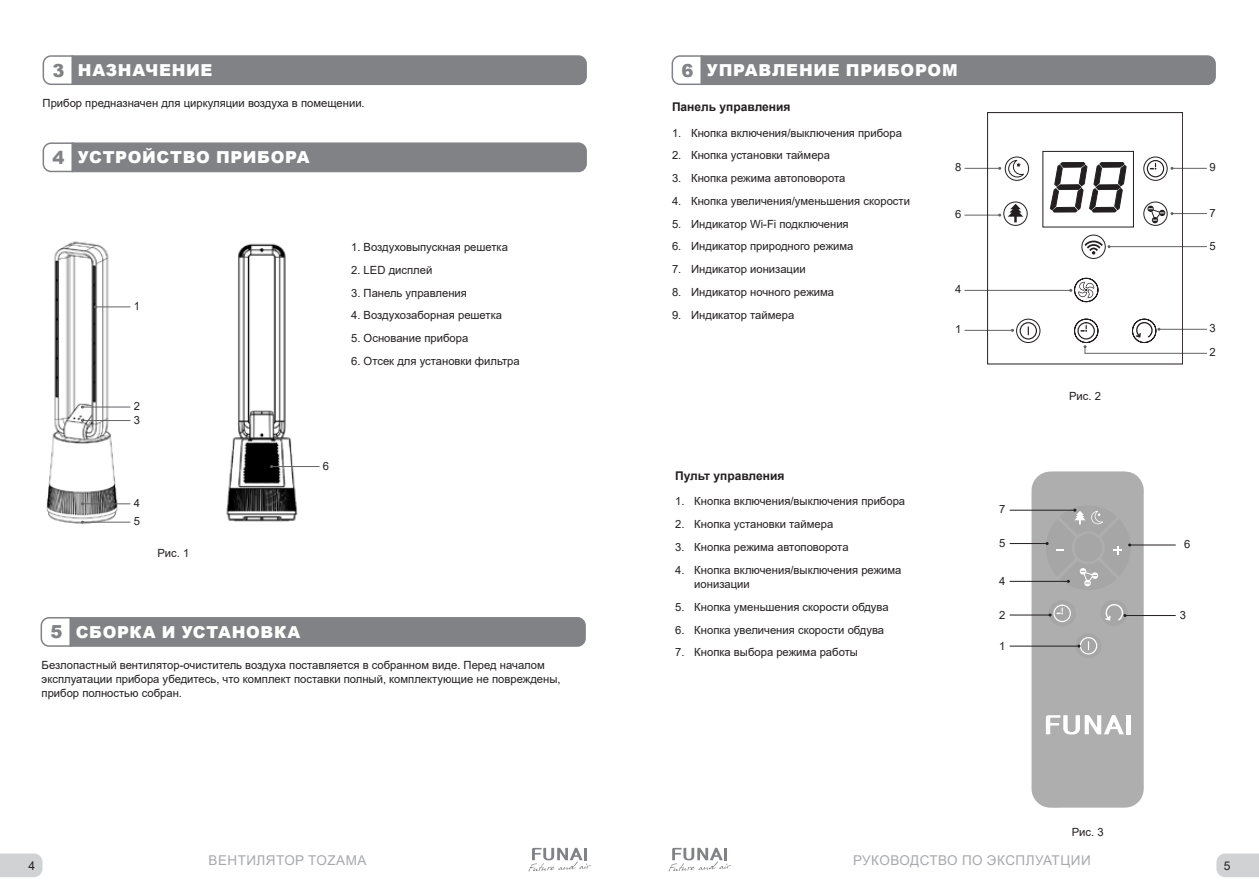
<style>
.page{position:relative;width:1259px;height:893px;background:#fff}
.page>*{position:absolute;margin:0;border:0;box-sizing:border-box;transform-origin:0 0}
.Zagolovok{font:900 18px "Arial";color:#808285}
.Zagolovok-2{font:900 16.5px "Arial";letter-spacing:.04em;color:#fff}
.t1{font:13.5px "Arial";letter-spacing:.035em;color:#a8a9ad}
.Body{font:700 12px "Arial";color:#231f20}
.t2{font:12px "Arial";color:#231f20}
.Body-2{font:11.25px/14.2px "Arial";color:#231f20}
</style>
<div class="page">
<svg style="left:0;top:853px;width:43px;height:24px"></svg>
<svg style="left:1216px;top:853px;width:43px;height:24px"></svg>
<svg style="left:528px;top:847px;width:62px;height:24px"></svg>
<svg style="left:668px;top:847px;width:63px;height:24px"></svg>
<svg style="left:42px;top:55px;width:545px;height:31px;background:#8b8c8f"></svg>
<svg style="left:42px;top:142px;width:545px;height:31px;background:#8b8c8f"></svg>
<hr style="left:964px;top:330px;width:48px;height:1px;background:#636366">
<hr style="left:964px;top:290px;width:106px;height:1px;background:#636366">
<svg style="left:40px;top:617px;width:546px;height:30px;background:#87898b"></svg>
<svg style="left:671px;top:55px;width:545px;height:31px;background:#8b8c8f"></svg>
<hr style="left:964px;top:215px;width:35px;height:1px;background:#636366">
<hr style="left:964px;top:168px;width:35px;height:1px;background:#636366">
<div style="left:1042px;top:151px;width:91px;height:76px;border:1px solid #231f20"></div>
<div style="left:987px;top:112px;width:195px;height:252px;border:1px solid #231f20"></div>
<svg style="left:998px;top:157px;width:209px;height:197px"></svg>
<hr style="left:1009px;top:543px;width:38px;height:1px;background:#231f20">
<hr style="left:1129px;top:545px;width:46px;height:1px;background:#231f20">
<hr style="left:1125px;top:615px;width:50px;height:1px;background:#231f20">
<hr style="left:1009px;top:615px;width:41px;height:1px;background:#231f20">
<hr style="left:1009px;top:581px;width:59px;height:1px;background:#231f20">
<hr style="left:1009px;top:646px;width:70px;height:1px;background:#231f20">
<hr style="left:1009px;top:510px;width:66px;height:1px;background:#231f20">
<svg style="left:1031px;top:471px;width:112px;height:337px;background:#b0afb0"></svg>
<img style="left:46px;top:241px;width:81px;height:283px">
<img style="left:226px;top:243px;width:72px;height:279px">
<hr style="left:271px;top:466px;width:48px;height:1px;background:#636366">
<hr style="left:82px;top:522px;width:48px;height:1px;background:#636366">
<hr style="left:82px;top:503px;width:48px;height:1px;background:#636366">
<hr style="left:82px;top:420px;width:48px;height:1px;background:#636366">
<hr style="left:82px;top:407px;width:48px;height:1px;background:#636366">
<hr style="left:96px;top:307px;width:34px;height:1px;background:#636366">
<p class="Zagolovok" style="left:53px;top:57px;width:14px">3</p>
<p class="Zagolovok-2" style="left:78px;top:58px;width:136px">НАЗНАЧЕНИЕ</p>
<p class="Body-2" style="left:43px;top:96px;width:324px">Прибор предназначен для циркуляции воздуха в помещении.</p>
<p class="Zagolovok" style="left:53px;top:144px;width:14px">4</p>
<p class="Zagolovok-2" style="left:78px;top:145px;width:233px">УСТРОЙСТВО ПРИБОРА</p>
<p class="Body-2" style="left:134px;top:299px;width:8px">1</p>
<p class="Body-2" style="left:134px;top:399px;width:8px">2</p>
<p class="Body-2" style="left:134px;top:412px;width:8px">3</p>
<p class="Body-2" style="left:134px;top:496px;width:8px">4</p>
<p class="Body-2" style="left:134px;top:514px;width:8px">5</p>
<p class="Body-2" style="left:157px;top:546px;width:33px">Рис. 1</p>
<p class="Body-2" style="left:351px;top:240px;width:158px">1. Воздуховыпускная решетка</p>
<p class="Body-2" style="left:351px;top:263px;width:83px">2. LED дисплей</p>
<p class="Body-2" style="left:351px;top:286px;width:117px">3. Панель управления</p>
<p class="Body-2" style="left:351px;top:308px;width:152px">4. Воздухозаборная решетка</p>
<p class="Body-2" style="left:351px;top:331px;width:119px">5. Основание прибора</p>
<p class="Body-2" style="left:351px;top:354px;width:170px">6. Отсек для установки фильтра</p>
<p class="Body-2" style="left:323px;top:458px;width:8px">6</p>
<p class="Zagolovok" style="left:50px;top:619px;width:14px">5</p>
<p class="Zagolovok-2" style="left:76px;top:620px;width:226px">СБОРКА И УСТАНОВКА</p>
<p class="Body-2" style="left:42px;top:658px;width:520px">Безлопастный вентилятор-очиститель воздуха поставляется в собранном виде. Перед началом эксплуатации прибора убедитесь, что комплект поставки полный, комплектующие не повреждены, прибор полностью собран.</p>
<p class="Zagolovok" style="left:681px;top:57px;width:14px">6</p>
<p class="Zagolovok-2" style="left:707px;top:58px;width:252px">УПРАВЛЕНИЕ ПРИБОРОМ</p>
<p class="Body" style="left:672px;top:99px;width:120px">Панель управления</p>
<p class="Body-2" style="left:672px;top:126px;width:231px">1. Кнопка включения/выключения прибора</p>
<p class="Body-2" style="left:672px;top:148px;width:160px">2. Кнопка установки таймера</p>
<p class="Body-2" style="left:672px;top:171px;width:175px">3. Кнопка режима автоповорота</p>
<p class="Body-2" style="left:672px;top:194px;width:239px">4. Кнопка увеличения/уменьшения скорости</p>
<p class="Body-2" style="left:672px;top:217px;width:178px">5. Индикатор Wi-Fi подключения</p>
<p class="Body-2" style="left:672px;top:239px;width:183px">6. Индикатор природного режима</p>
<p class="Body-2" style="left:672px;top:262px;width:135px">7. Индикатор ионизации</p>
<p class="Body-2" style="left:672px;top:285px;width:164px">8. Индикатор ночного режима</p>
<p class="Body-2" style="left:672px;top:308px;width:124px">9. Индикатор таймера</p>
<p class="Body" style="left:675px;top:468px;width:111px">Пульт управления</p>
<p class="Body-2" style="left:675px;top:494px;width:231px">1. Кнопка включения/выключения прибора</p>
<p class="Body-2" style="left:675px;top:517px;width:160px">2. Кнопка установки таймера</p>
<p class="Body-2" style="left:675px;top:540px;width:175px">3. Кнопка режима автоповорота</p>
<p class="Body-2" style="left:694px;top:563px;width:209px;text-indent:-19px">4. Кнопка включения/выключения режима ионизации</p>
<p class="Body-2" style="left:675px;top:600px;width:215px">5. Кнопка уменьшения скорости обдува</p>
<p class="Body-2" style="left:675px;top:622px;width:210px">6. Кнопка увеличения скорости обдува</p>
<p class="Body-2" style="left:675px;top:645px;width:184px">7. Кнопка выбора режима работы</p>
<p class="Body-2" style="left:955px;top:160px;width:8px">8</p>
<p class="Body-2" style="left:1209px;top:160px;width:8px">9</p>
<p class="Body-2" style="left:1209px;top:205px;width:8px">7</p>
<p class="Body-2" style="left:1209px;top:238px;width:8px">5</p>
<p class="Body-2" style="left:955px;top:207px;width:8px">6</p>
<p class="Body-2" style="left:955px;top:282px;width:8px">4</p>
<p class="Body-2" style="left:955px;top:322px;width:8px">1</p>
<p class="Body-2" style="left:1069px;top:389px;width:33px">Рис. 2</p>
<p class="Body-2" style="left:1209px;top:321px;width:8px">3</p>
<p class="Body-2" style="left:1209px;top:345px;width:8px">2</p>
<p class="Body-2" style="left:999px;top:502px;width:8px">7</p>
<p class="Body-2" style="left:999px;top:535px;width:8px">5</p>
<p class="Body-2" style="left:1184px;top:537px;width:8px">6</p>
<p class="Body-2" style="left:999px;top:574px;width:8px">4</p>
<p class="Body-2" style="left:999px;top:608px;width:8px">2</p>
<p class="Body-2" style="left:1180px;top:607px;width:8px">3</p>
<p class="Body-2" style="left:999px;top:639px;width:8px">1</p>
<p class="Body-2" style="left:1071px;top:825px;width:33px">Рис. 3</p>
<p class="t1" style="left:209px;top:850px;width:159px">ВЕНТИЛЯТОР TOZAMA</p>
<p class="t1" style="left:853px;top:850px;width:239px">РУКОВОДСТВО ПО ЭКСПЛУАТЦИИ</p>
<p class="t2" style="left:29px;top:857px;width:8px">4</p>
<p class="t2" style="left:1223px;top:857px;width:8px">5</p>
</div>
